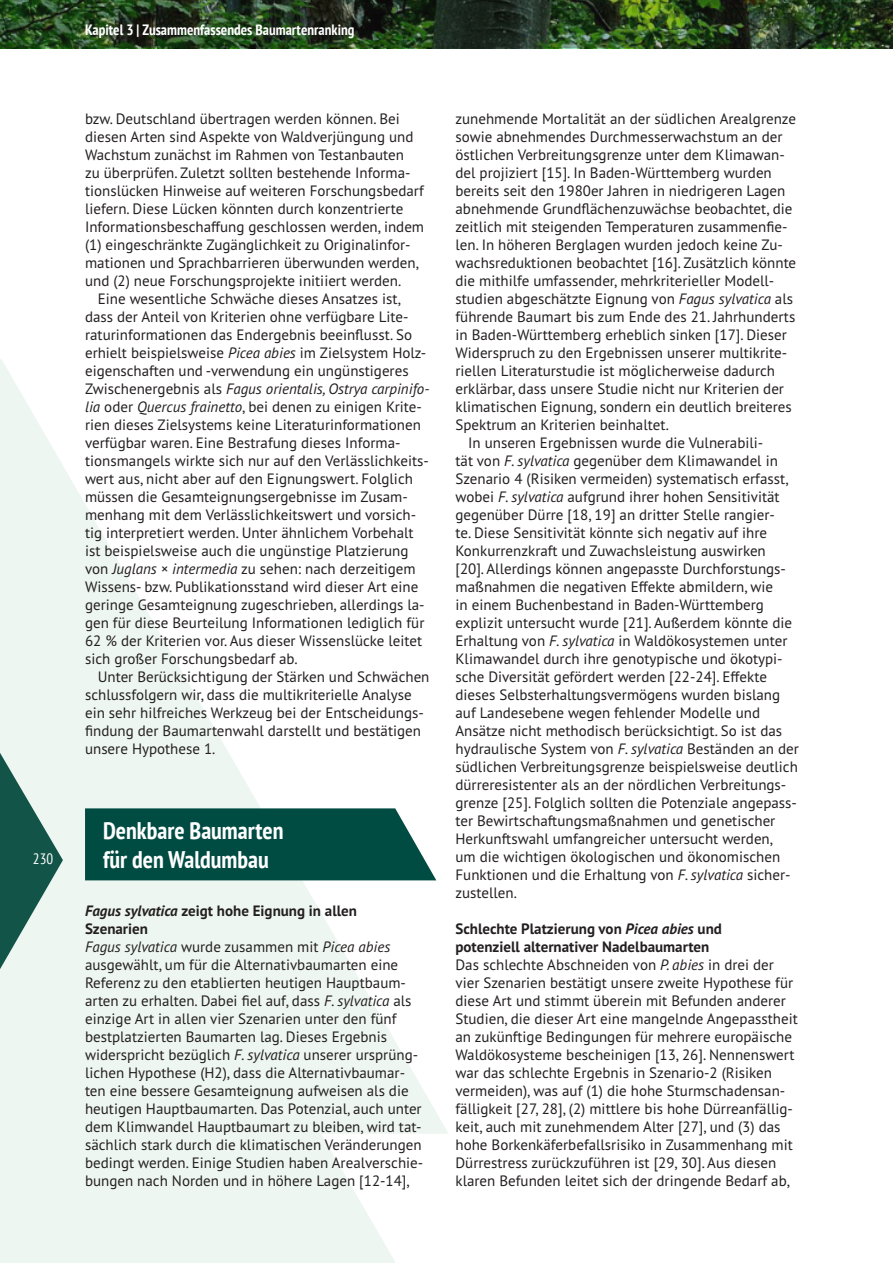
<style>
.page{position:relative;width:893px;height:1263px;background:#fff}
.page>*{position:absolute;margin:0;border:0;box-sizing:border-box;transform-origin:0 0}
.t1{font:700 condensed 24px/28.8px "PT Sans";color:#fff}
.t2{font:15px/18px "PT Sans Pro";color:#231f20}
.t3{font:700 15px "PT Sans Pro";color:#231f20}
.t4{font:700 condensed 15px "PT Sans";color:#fff}
.t5{font:condensed 15px "PT Sans";color:#fff}
.s1{font-style:italic}
</style>
<div class="page">
<svg style="left:0;top:359px;width:128px;height:220px;fill:#eef6f1"></svg>
<svg style="left:0;top:579px;width:260px;height:289px;fill:#eef6f1"></svg>
<svg style="left:0;top:868px;width:448px;height:395px;fill:#eef6f1"></svg>
<svg style="left:85px;top:808px;width:351px;height:72px;background:#0f564d"></svg>
<img style="left:0;top:0;width:893px;height:48px">
<svg style="left:0;top:617px;width:63px;height:490px;background:#b8cec7"></svg>
<p class="t5" style="left:33px;top:849px;width:22px">230</p>
<p class="t4" style="left:85px;top:20px;width:271px">Kapitel 3 | Zusammenfassendes Baumartenranking</p>
<p class="t2" style="left:85px;top:110px;width:341px">bzw. Deutschland übertragen werden können. Bei diesen Arten sind Aspekte von Waldverjüngung und Wachstum zunächst im Rahmen von Testanbauten<br>zu überprüfen. Zuletzt sollten bestehende Informa&shy;tionslücken Hinweise auf weiteren Forschungsbedarf liefern. Diese Lücken könnten durch konzentrierte Informationsbeschaffung geschlossen werden, indem (1) eingeschränkte Zugänglichkeit zu Originalinfor&shy;mationen und Sprachbarrieren überwunden werden, und (2) neue Forschungsprojekte initiiert werden.</p>
<p class="t2" style="left:85px;top:290px;width:346px;text-indent:13px">Eine wesentliche Schwäche dieses Ansatzes ist, dass der Anteil von Kriterien ohne verfügbare Lite&shy;raturinformationen das Endergebnis beeinflusst. So erhielt beispielsweise <span class="s1">Picea abies</span> im Zielsystem Holz&shy;eigenschaften und -verwendung ein ungünstigeres Zwischenergebnis als <span class="s1">Fagus orientalis, Ostrya carpinifo&shy;lia</span> oder <span class="s1">Quercus frainetto</span>, bei denen zu einigen Krite&shy;rien dieses Zielsystems keine Literaturinformationen verfügbar waren. Eine Bestrafung dieses Informa&shy;tionsmangels wirkte sich nur auf den Verlässlichkeits&shy;wert aus, nicht aber auf den Eignungswert. Folglich müssen die Gesamteignungsergebnisse im Zusam&shy;menhang mit dem Verlässlichkeitswert und vorsich&shy;tig interpretiert werden. Unter ähnlichem Vorbehalt ist beispielsweise auch die ungünstige Platzierung von <span class="s1">Juglans × intermedia</span> zu sehen: nach derzeitigem Wissens- bzw. Publikationsstand wird dieser Art eine geringe Gesamteignung zugeschrieben, allerdings la&shy;gen für diese Beurteilung Informationen lediglich für 62 % der Kriterien vor. Aus dieser Wissenslücke leitet sich großer Forschungsbedarf ab.</p>
<p class="t2" style="left:85px;top:668px;width:346px;text-indent:13px">Unter Berücksichtigung der Stärken und Schwächen schlussfolgern wir, dass die multikriterielle Analyse ein sehr hilfreiches Werkzeug bei der Entscheidungs&shy;findung der Baumartenwahl darstellt und bestätigen unsere Hypothese 1.</p>
<p class="t1" style="left:103px;top:816px;width:182px">Denkbare Baumarten für den Waldumbau</p>
<p class="t3" style="left:85px;top:901px;width:273px"><span class="s1">Fagus sylvatica</span> zeigt hohe Eignung in allen</p>
<p class="t3" style="left:85px;top:919px;width:65px">Szenarien</p>
<p class="t2" style="left:85px;top:938px;width:340px"><span class="s1">Fagus sylvatica</span> wurde zusammen mit <span class="s1">Picea abies </span>ausgewählt, um für die Alternativbaumarten eine Referenz zu den etablierten heutigen Hauptbaum&shy;arten zu erhalten. Dabei fiel auf, dass <span class="s1">F. sylvatica</span> als einzige Art in allen vier Szenarien unter den fünf bestplatzierten Baumarten lag. Dieses Ergebnis widerspricht bezüglich <span class="s1">F. sylvatica</span> unserer ursprüng&shy;lichen Hypothese (H2), dass die Alternativbaumar&shy;ten eine bessere Gesamteignung aufweisen als die heutigen Hauptbaumarten. Das Potenzial, auch unter dem Klimwandel Hauptbaumart zu bleiben, wird tat&shy;sächlich stark durch die klimatischen Veränderungen bedingt werden. Einige Studien haben Arealverschie&shy;bungen nach Norden und in höhere Lagen [12-14],</p>
<p class="t2" style="left:455px;top:110px;width:342px">zunehmende Mortalität an der südlichen Arealgrenze sowie abnehmendes Durchmesserwachstum an der östlichen Verbreitungsgrenze unter dem Klimawan&shy;del projiziert [15]. In Baden-Württemberg wurden bereits seit den 1980er Jahren in niedrigeren Lagen abnehmende Grundflächenzuwächse beobachtet, die zeitlich mit steigenden Temperaturen zusammenfie&shy;len. In höheren Berglagen wurden jedoch keine Zu&shy;wachsreduktionen beobachtet [16]. Zusätzlich könnte die mithilfe umfassender, mehrkriterieller Modell&shy;studien abgeschätzte Eignung von <span class="s1">Fagus sylvatica</span> als führende Baumart bis zum Ende des 21. Jahrhunderts in Baden-Württemberg erheblich sinken [17]. Dieser Widerspruch zu den Ergebnissen unserer multikrite&shy;riellen Literaturstudie ist möglicherweise dadurch erklärbar, dass unsere Studie nicht nur Kriterien der klimatischen Eignung, sondern ein deutlich breiteres Spektrum an Kriterien beinhaltet.</p>
<p class="t2" style="left:455px;top:434px;width:345px;text-indent:13px">In unseren Ergebnissen wurde die Vulnerabili-<br>tät von <span class="s1">F. sylvatica</span> gegenüber dem Klimawandel in Szenario 4 (Risiken vermeiden) systematisch erfasst, wobei <span class="s1">F. sylvatica</span> aufgrund ihrer hohen Sensitivität gegenüber Dürre [18, 19] an dritter Stelle rangier-<br>te. Diese Sensitivität könnte sich negativ auf ihre Konkurrenzkraft und Zuwachsleistung auswirken<br>[20]. Allerdings können angepasste Durchforstungs&shy;maßnahmen die negativen Effekte abmildern, wie<br>in einem Buchenbestand in Baden-Württemberg explizit untersucht wurde [21]. Außerdem könnte die Erhaltung von <span class="s1">F. sylvatica</span> in Waldökosystemen unter Klimawandel durch ihre genotypische und ökotypi&shy;sche Diversität gefördert werden [22-24]. Effekte dieses Selbsterhaltungsvermögens wurden bislang auf Landesebene wegen fehlender Modelle und Ansätze nicht methodisch berücksichtigt. So ist das hydraulische System von <span class="s1">F. sylvatica</span> Beständen an der südlichen Verbreitungsgrenze beispielsweise deutlich dürreresistenter als an der nördlichen Verbreitungs&shy;grenze [25]. Folglich sollten die Potenziale angepass&shy;ter Bewirtschaftungsmaßnahmen und genetischer Herkunftswahl umfangreicher untersucht werden,<br>um die wichtigen ökologischen und ökonomischen Funktionen und die Erhaltung von <span class="s1">F. sylvatica</span> sicher&shy;zustellen.</p>
<p class="t3" style="left:455px;top:919px;width:268px">Schlechte Platzierung von <span class="s1">Picea abies</span> und</p>
<p class="t3" style="left:455px;top:937px;width:255px">potenziell alternativer Nadelbaumarten</p>
<p class="t2" style="left:455px;top:956px;width:344px">Das schlechte Abschneiden von <span class="s1">P. abies</span> in drei der vier Szenarien bestätigt unsere zweite Hypothese für diese Art und stimmt überein mit Befunden anderer Studien, die dieser Art eine mangelnde Angepasstheit an zukünftige Bedingungen für mehrere europäische Waldökosysteme bescheinigen [13, 26]. Nennenswert war das schlechte Ergebnis in Szenario-2 (Risiken vermeiden), was auf (1) die hohe Sturmschadensan&shy;fälligkeit [27, 28], (2) mittlere bis hohe Dürreanfällig&shy;keit, auch mit zunehmendem Alter [27], und (3) das hohe Borkenkäferbefallsrisiko in Zusammenhang mit Dürrestress zurückzuführen ist [29, 30]. Aus diesen klaren Befunden leitet sich der dringende Bedarf ab,</p>
</div>
